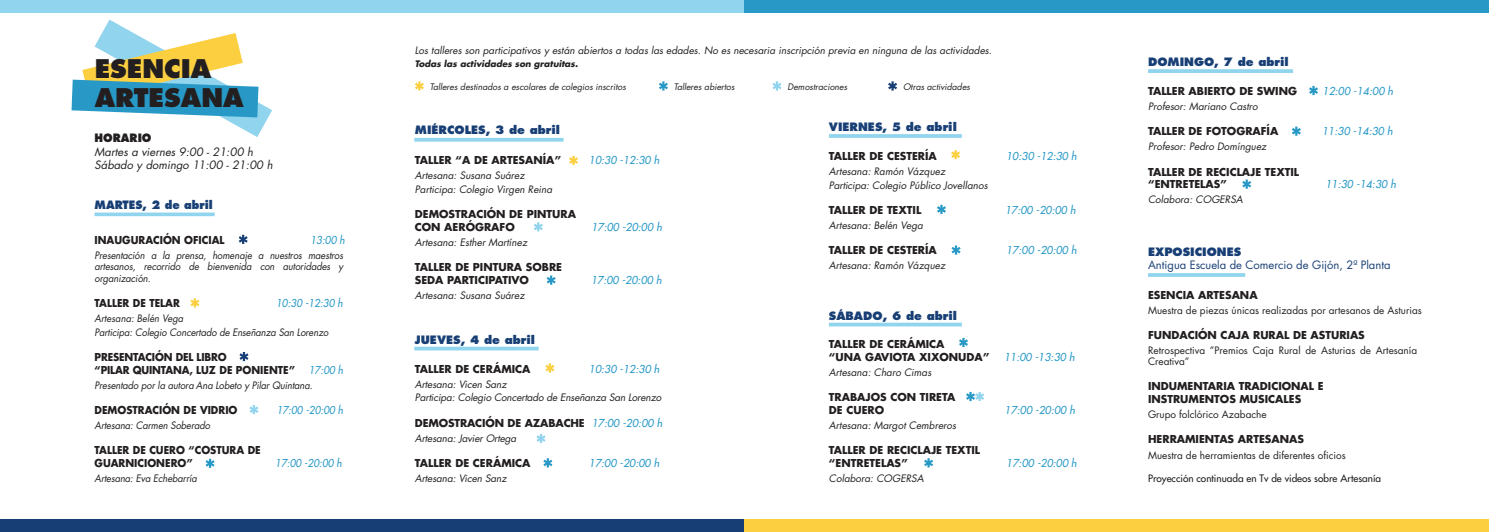
<style>
.page{position:relative;width:1489px;height:532px;background:#fff}
.page>*{position:absolute;margin:0;border:0;box-sizing:border-box;transform-origin:0 0}
.t1{font:800 25px/28.8px "Futura";color:#231f20}
.t2{font:800 11.25px "Futura";color:#183f75}
.t3{font:italic 11.25px/13.5px "Futura";color:#231f20}
.t4{font:11.25px "Futura";color:#183f75}
.t5{font:800 11.25px "Futura";color:#183f75;scale:.94 1}
.t6{font:800 11.25px "Futura";color:#231f20;scale:.94 1}
.t7{font:700 10.62px/12.8px "Futura";color:#231f20}
.t8{font:italic 10.62px "Futura";color:#2899c7}
.t9{font:700 10.62px/12.8px "Futura";color:#231f20;scale:.94 1}
.t10{font:italic 10.62px "Futura";color:#2899c7;scale:.94 1}
.t11{font:italic 10px/13.8px "Futura";color:#231f20}
.t12{font:italic 10px/11.2px "Futura";color:#231f20;text-align:justify;scale:.94 1}
.t13{font:10px/11.2px "Futura";color:#231f20}
.t14{font:10px "Futura";color:#231f20}
.t15{font:italic 8.75px "Futura";color:#231f20}
.t16{font:italic 700 8.75px "Futura";color:#231f20}
.s1{font-weight:400;font-style:italic;color:#2899c7}
</style>
<div class="page">
<svg style="left:72px;top:20px;width:200px;height:117px"></svg>
<hr style="left:828px;top:134px;width:133px;height:4px;background:#9cd8ee">
<svg style="left:829px;top:322px;width:132px;height:4px"></svg>
<hr style="left:414px;top:138px;width:149px;height:3px;background:#90d4ed">
<svg style="left:414px;top:346px;width:124px;height:4px"></svg>
<svg style="left:95px;top:212px;width:120px;height:4px"></svg>
<div style="left:0;top:0;width:744px;height:13px;background:#90d4ed"></div>
<div style="left:744px;top:0;width:744px;height:12px;background:#2899c7"></div>
<div style="left:0;top:519px;width:744px;height:12px;background:#183f75"></div>
<div style="left:744px;top:519px;width:744px;height:12px;background:#fccf41"></div>
<svg style="left:1148px;top:69px;width:144px;height:4px"></svg>
<hr style="left:1147px;top:273px;width:98px;height:4px;background:#9ad8ee">
<svg style="left:415px;top:81px;width:9px;height:9px"></svg>
<svg style="left:659px;top:81px;width:9px;height:9px"></svg>
<svg style="left:772px;top:81px;width:9px;height:9px"></svg>
<svg style="left:534px;top:222px;width:9px;height:9px"></svg>
<svg style="left:536px;top:434px;width:9px;height:9px"></svg>
<svg style="left:249px;top:405px;width:9px;height:9px"></svg>
<svg style="left:888px;top:81px;width:9px;height:9px"></svg>
<svg style="left:239px;top:352px;width:9px;height:9px"></svg>
<svg style="left:238px;top:235px;width:10px;height:9px"></svg>
<svg style="left:190px;top:298px;width:9px;height:9px"></svg>
<svg style="left:569px;top:156px;width:9px;height:9px"></svg>
<svg style="left:951px;top:150px;width:9px;height:9px"></svg>
<svg style="left:545px;top:363px;width:9px;height:9px"></svg>
<svg style="left:205px;top:458px;width:10px;height:9px"></svg>
<svg style="left:546px;top:275px;width:9px;height:9px"></svg>
<svg style="left:543px;top:458px;width:9px;height:9px"></svg>
<svg style="left:937px;top:205px;width:9px;height:9px"></svg>
<svg style="left:951px;top:245px;width:9px;height:9px"></svg>
<svg style="left:959px;top:338px;width:9px;height:9px"></svg>
<svg style="left:966px;top:392px;width:18px;height:9px"></svg>
<svg style="left:924px;top:458px;width:9px;height:9px"></svg>
<svg style="left:1309px;top:86px;width:8px;height:9px"></svg>
<svg style="left:1292px;top:126px;width:8px;height:10px"></svg>
<svg style="left:1242px;top:179px;width:9px;height:10px"></svg>
<h1 class="t1" style="left:95px;top:55px;width:151px">ESENCIA<br>ARTESANA</h1>
<p class="t6" style="left:95px;top:131px;width:62px">HORARIO</p>
<p class="t3" style="left:95px;top:145px;width:179px">Martes a viernes 9:00 - 21:00 h<br>Sábado y domingo 11:00 - 21:00 h</p>
<p class="t5" style="left:95px;top:198px;width:127px">MARTES, 2 de abril</p>
<p class="t9" style="left:95px;top:233px;width:140px">INAUGURACIÓN OFICIAL</p>
<p class="t10" style="left:310px;top:233px;width:38px">13:00 h</p>
<p class="t12" style="left:95px;top:249px;width:266px">Presentación a la prensa, homenaje a nuestros maestros artesanos, recorrido de bienvenida con autoridades y organización.</p>
<p class="t9" style="left:95px;top:296px;width:92px">TALLER DE TELAR</p>
<p class="t10" style="left:276px;top:296px;width:72px">10:30 -12:30 h</p>
<p class="t12" style="left:95px;top:311px;width:250px;line-height:13.8px">Artesana: Belén Vega<br>Participa: Colegio Concertado de Enseñanza San Lorenzo</p>
<p class="t9" style="left:95px;top:350px;width:215px">PRESENTACIÓN DEL LIBRO<br>“PILAR QUINTANA, LUZ DE PONIENTE”</p>
<p class="t10" style="left:309px;top:362px;width:38px">17:00 h</p>
<p class="t12" style="left:95px;top:379px;width:233px">Presentado por la autora Ana Lobeto y Pilar Quintana.</p>
<p class="t9" style="left:95px;top:403px;width:153px">DEMOSTRACIÓN DE VIDRIO</p>
<p class="t10" style="left:277px;top:403px;width:72px">17:00 -20:00 h</p>
<p class="t12" style="left:95px;top:419px;width:124px">Artesana: Carmen Soberado</p>
<p class="t9" style="left:95px;top:443px;width:178px">TALLER DE CUERO “COSTURA DE<br>GUARNICIONERO”</p>
<p class="t10" style="left:275px;top:456px;width:72px">17:00 -20:00 h</p>
<p class="t12" style="left:95px;top:472px;width:110px">Artesana: Eva Echebarría</p>
<p class="t11" style="left:415px;top:43px;width:578px">Los talleres son participativos y están abiertos a todas las edades. No es necesaria inscripción previa en ninguna de las actividades.</p>
<p class="t16" style="left:415px;top:57px;width:165px">Todas las actividades son gratuitas.</p>
<p class="t15" style="left:430px;top:80px;width:197px">Talleres destinados a escolares de colegios inscritos</p>
<p class="t15" style="left:674px;top:80px;width:62px">Talleres abiertos</p>
<p class="t15" style="left:787px;top:80px;width:61px">Demostraciones</p>
<p class="t15" style="left:903px;top:80px;width:68px">Otras actividades</p>
<p class="t2" style="left:415px;top:122px;width:147px">MIÉRCOLES, 3 de abril</p>
<p class="t7" style="left:415px;top:153px;width:148px">TALLER “A DE ARTESANÍA”</p>
<p class="t8" style="left:589px;top:153px;width:72px">10:30 -12:30 h</p>
<p class="t11" style="left:415px;top:168px;width:139px">Artesana: Susana Suárez<br>Participa: Colegio Virgen Reina</p>
<p class="t7" style="left:415px;top:207px;width:163px">DEMOSTRACIÓN DE PINTURA<br>CON AERÓGRAFO</p>
<p class="t8" style="left:591px;top:220px;width:72px">17:00 -20:00 h</p>
<p class="t11" style="left:415px;top:235px;width:114px">Artesana: Esther Martínez</p>
<p class="t7" style="left:415px;top:260px;width:149px">TALLER DE PINTURA SOBRE<br>SEDA PARTICIPATIVO</p>
<p class="t8" style="left:591px;top:273px;width:72px">17:00 -20:00 h</p>
<p class="t11" style="left:415px;top:288px;width:111px">Artesana: Susana Suárez</p>
<p class="t2" style="left:415px;top:332px;width:122px">JUEVES, 4 de abril</p>
<p class="t7" style="left:415px;top:362px;width:117px">TALLER DE CERÁMICA</p>
<p class="t8" style="left:589px;top:361px;width:72px">10:30 -12:30 h</p>
<p class="t11" style="left:415px;top:377px;width:248px">Artesana: Vicen Sanz<br>Participa: Colegio Concertado de Enseñanza San Lorenzo</p>
<p class="t7" style="left:415px;top:416px;width:249px">DEMOSTRACIÓN DE AZABACHE <span class="s1">17:00 -20:00 h</span></p>
<p class="t11" style="left:415px;top:431px;width:103px">Artesana: Javier Ortega</p>
<p class="t7" style="left:415px;top:456px;width:117px">TALLER DE CERÁMICA</p>
<p class="t8" style="left:589px;top:456px;width:72px">17:00 -20:00 h</p>
<p class="t11" style="left:415px;top:471px;width:93px">Artesana: Vicen Sanz</p>
<p class="t2" style="left:828px;top:120px;width:129px">VIERNES, 5 de abril</p>
<p class="t7" style="left:828px;top:149px;width:109px">TALLER DE CESTERÍA</p>
<p class="t8" style="left:1006px;top:149px;width:72px">10:30 -12:30 h</p>
<p class="t11" style="left:828px;top:164px;width:160px">Artesana: Ramón Vázquez<br>Participa: Colegio Público Jovellanos</p>
<p class="t7" style="left:828px;top:203px;width:94px">TALLER DE TEXTIL</p>
<p class="t8" style="left:1005px;top:203px;width:72px">17:00 -20:00 h</p>
<p class="t11" style="left:828px;top:218px;width:96px">Artesana: Belén Vega</p>
<p class="t7" style="left:828px;top:243px;width:109px">TALLER DE CESTERÍA</p>
<p class="t8" style="left:1006px;top:243px;width:72px">17:00 -20:00 h</p>
<p class="t11" style="left:828px;top:258px;width:118px">Artesana: Ramón Vázquez</p>
<p class="t2" style="left:828px;top:308px;width:130px">SÁBADO, 6 de abril</p>
<p class="t7" style="left:828px;top:337px;width:162px">TALLER DE CERÁMICA<br>“UNA GAVIOTA XIXONUDA”</p>
<p class="t8" style="left:1004px;top:350px;width:72px">11:00 -13:30 h</p>
<p class="t11" style="left:828px;top:365px;width:104px">Artesana: Charo Cimas</p>
<p class="t7" style="left:828px;top:390px;width:128px">TRABAJOS CON TIRETA<br>DE CUERO</p>
<p class="t8" style="left:1004px;top:403px;width:72px">17:00 -20:00 h</p>
<p class="t11" style="left:828px;top:418px;width:129px">Artesana: Margot Cembreros</p>
<p class="t7" style="left:828px;top:443px;width:153px">TALLER DE RECICLAJE TEXTIL “ENTRETELAS”</p>
<p class="t8" style="left:1006px;top:456px;width:72px">17:00 -20:00 h</p>
<p class="t11" style="left:828px;top:471px;width:96px">Colabora: COGERSA</p>
<p class="t2" style="left:1147px;top:55px;width:142px">DOMINGO, 7 de abril</p>
<p class="t7" style="left:1147px;top:84px;width:150px">TALLER ABIERTO DE SWING</p>
<p class="t8" style="left:1322px;top:84px;width:72px">12:00 -14:00 h</p>
<p class="t11" style="left:1147px;top:99px;width:111px">Profesor: Mariano Castro</p>
<p class="t7" style="left:1147px;top:125px;width:132px">TALLER DE FOTOGRAFÍA</p>
<p class="t8" style="left:1321px;top:124px;width:72px">11:30 -14:30 h</p>
<p class="t11" style="left:1147px;top:140px;width:120px">Profesor: Pedro Domínguez</p>
<p class="t7" style="left:1147px;top:165px;width:153px">TALLER DE RECICLAJE TEXTIL “ENTRETELAS”</p>
<p class="t8" style="left:1325px;top:177px;width:72px">11:30 -14:30 h</p>
<p class="t11" style="left:1147px;top:193px;width:96px">Colabora: COGERSA</p>
<p class="t2" style="left:1147px;top:245px;width:95px">EXPOSICIONES</p>
<p class="t4" style="left:1147px;top:257px;width:244px">Antigua Escuela de Comercio de Gijón, 2ª Planta</p>
<p class="t7" style="left:1147px;top:288px;width:111px">ESENCIA ARTESANA</p>
<p class="t13" style="left:1147px;top:304px;width:275px">Muestra de piezas únicas realizadas por artesanos de Asturias</p>
<p class="t7" style="left:1147px;top:328px;width:218px">FUNDACIÓN CAJA RURAL DE ASTURIAS</p>
<p class="t13" style="left:1147px;top:344px;width:271px">Retrospectiva ”Premios Caja Rural de Asturias de Artesanía<br>Creativa”</p>
<p class="t7" style="left:1147px;top:379px;width:177px">INDUMENTARIA TRADICIONAL E<br>INSTRUMENTOS MUSICALES</p>
<p class="t13" style="left:1147px;top:408px;width:120px">Grupo folclórico Azabache</p>
<p class="t7" style="left:1147px;top:432px;width:157px">HERRAMIENTAS ARTESANAS</p>
<p class="t13" style="left:1147px;top:449px;width:199px">Muestra de herramientas de diferentes oficios</p>
<p class="t14" style="left:1147px;top:472px;width:234px">Proyección continuada en Tv de videos sobre Artesanía</p>
</div>
